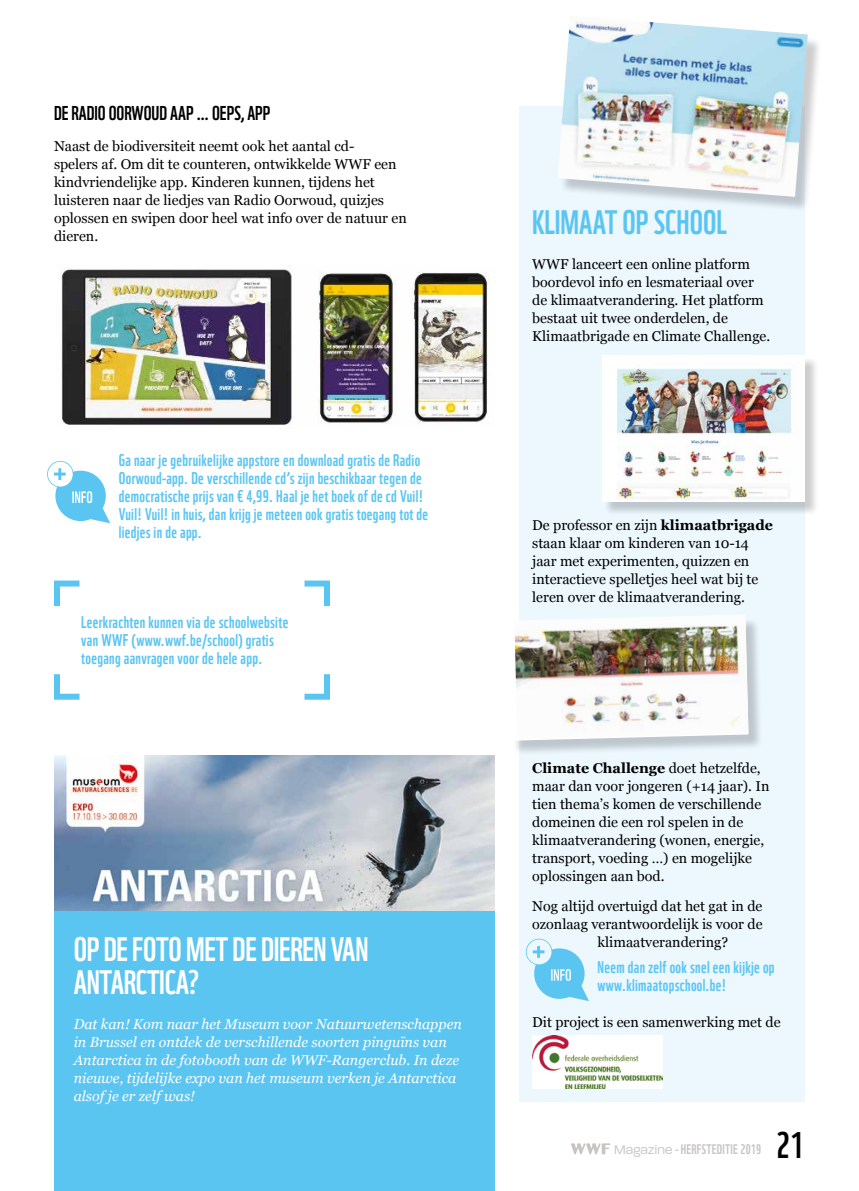
<style>
.page{position:relative;width:859px;height:1191px;background:#fff}
.page>*{position:absolute;margin:0;border:0;box-sizing:border-box;transform-origin:0 0}
.t1{font:36px "WWF";color:#000}
.T2{font:33px/33px "WWF";letter-spacing:-.01em;color:#fff}
.T2-2{font:33px "WWF";color:#5bc5f2}
.Intertitre{font:19.5px "WWF";color:#000}
.Meer_info{font:16.5px/18px "WWF";letter-spacing:.02em;color:#5bc5f2}
.BT{font:14.25px/18px "Georgia";color:#000}
.Encadré{font:italic 14.25px/18px "Georgia";color:#fff}
.t2{font:13.5px "WWF";letter-spacing:.02em;color:#c7c4c3}
.s1{font-weight:700}
.s2{font-family:"Paralucent";font-weight:300}
</style>
<div class="page">
<div style="left:520px;top:106px;width:285px;height:995px;background:#ecf7fe"></div>
<div style="left:54px;top:822px;width:440px;height:369px;background:#5bc5f2"></div>
<div style="left:560px;top:18px;width:263px;height:194px;background:#000;opacity:.2"></div>
<img style="left:558px;top:17px;width:250px;height:180px">
<div style="left:604px;top:357px;width:215px;height:158px;background:#000;opacity:.2"></div>
<div style="left:602px;top:355px;width:203px;height:147px;background:#fff"></div>
<img style="left:617px;top:367px;width:175px;height:135px">
<div style="left:509px;top:616px;width:255px;height:140px;background:#000;opacity:.2"></div>
<svg style="left:509px;top:616px;width:239px;height:124px"></svg>
<img style="left:514px;top:614px;width:234px;height:125px">
<img style="left:54px;top:755px;width:440px;height:156px">
<svg style="left:526px;top:938px;width:63px;height:63px"></svg>
<img style="left:533px;top:1035px;width:129px;height:53px">
<img style="left:61px;top:269px;width:428px;height:156px">
<svg style="left:54px;top:580px;width:276px;height:120px"></svg>
<svg style="left:47px;top:461px;width:63px;height:62px"></svg>
<svg style="left:571px;top:1143px;width:39px;height:11px"></svg>
<p class="Intertitre" style="left:54px;top:98px;width:218px">DE RADIO OORWOUD AAP … OEPS, APP</p>
<p class="BT" style="left:54px;top:137px;width:354px">Naast de biodiversiteit neemt ook het aantal cd-<br>spelers af. Om dit te counteren, ontwikkelde WWF een kindvriendelijke app. Kinderen kunnen, tijdens het luisteren naar de liedjes van Radio Oorwoud, quizjes oplossen en swipen door heel wat info over de natuur en dieren.</p>
<p class="Meer_info" style="left:119px;top:449px;width:311px">Ga naar je gebruikelijke appstore en download gratis de Radio Oorwoud-app. De verschillende cd’s zijn beschikbaar tegen de democratische prijs van € 4,99. Haal je het boek of de cd Vuil!<br>Vuil! Vuil! in huis, dan krijg je meteen ook gratis toegang tot de liedjes in de app.</p>
<p class="Meer_info" style="left:81px;top:611px;width:209px">Leerkrachten kunnen via de schoolwebsite van WWF (www.wwf.be/school) gratis toegang aanvragen voor de hele app.</p>
<p class="T2" style="left:74px;top:929px;width:296px">OP DE FOTO MET DE DIEREN VAN<br>ANTARCTICA?</p>
<p class="Encadré" style="left:74px;top:1014px;width:390px">Dat kan! Kom naar het Museum voor Natuurwetenschappen in Brussel en ontdek de verschillende soorten pinguïns van Antarctica in de fotobooth van de WWF-Rangerclub. In deze nieuwe, tijdelijke expo van het museum verken je Antarctica alsof je er zelf was!</p>
<p class="T2-2" style="left:532px;top:197px;width:196px">KLIMAAT OP SCHOOL</p>
<p class="BT" style="left:532px;top:255px;width:240px">WWF lanceert een online platform boordevol info en lesmateriaal over de klimaatverandering. Het platform bestaat uit twee onderdelen, de Klimaatbrigade en Climate Challenge.</p>
<p class="BT" style="left:532px;top:515px;width:242px">De professor en zijn <span class="s1">klimaatbrigade </span>staan klaar om kinderen van 10-14 jaar met experimenten, quizzen en interactieve spelletjes heel wat bij te leren over de klimaatverandering.</p>
<p class="BT" style="left:532px;top:758px;width:239px"><span class="s1">Climate Challenge</span> doet hetzelfde, maar dan voor jongeren (+14 jaar). In tien thema’s komen de verschillende domeinen die een rol spelen in de klimaatverandering (wonen, energie, transport, voeding …) en mogelijke oplossingen aan bod.</p>
<p class="BT" style="left:532px;top:896px;width:232px">Nog altijd overtuigd dat het gat in de</p>
<p class="BT" style="left:532px;top:914px;width:232px">ozonlaag verantwoordelijk is voor de</p>
<p class="BT" style="left:597px;top:932px;width:132px">klimaatverandering?</p>
<p class="Meer_info" style="left:597px;top:956px;width:179px">Neem dan zelf ook snel een kijkje op www.klimaatopschool.be!</p>
<p class="BT" style="left:532px;top:1012px;width:250px">Dit project is een samenwerking met de</p>
<p class="t2" style="left:614px;top:1139px;width:149px"><span class="s2">Magazine</span> - HERFSTEDITIE 2019</p>
<h1 class="t1" style="left:777px;top:1117px;width:28px">21</h1>
</div>
